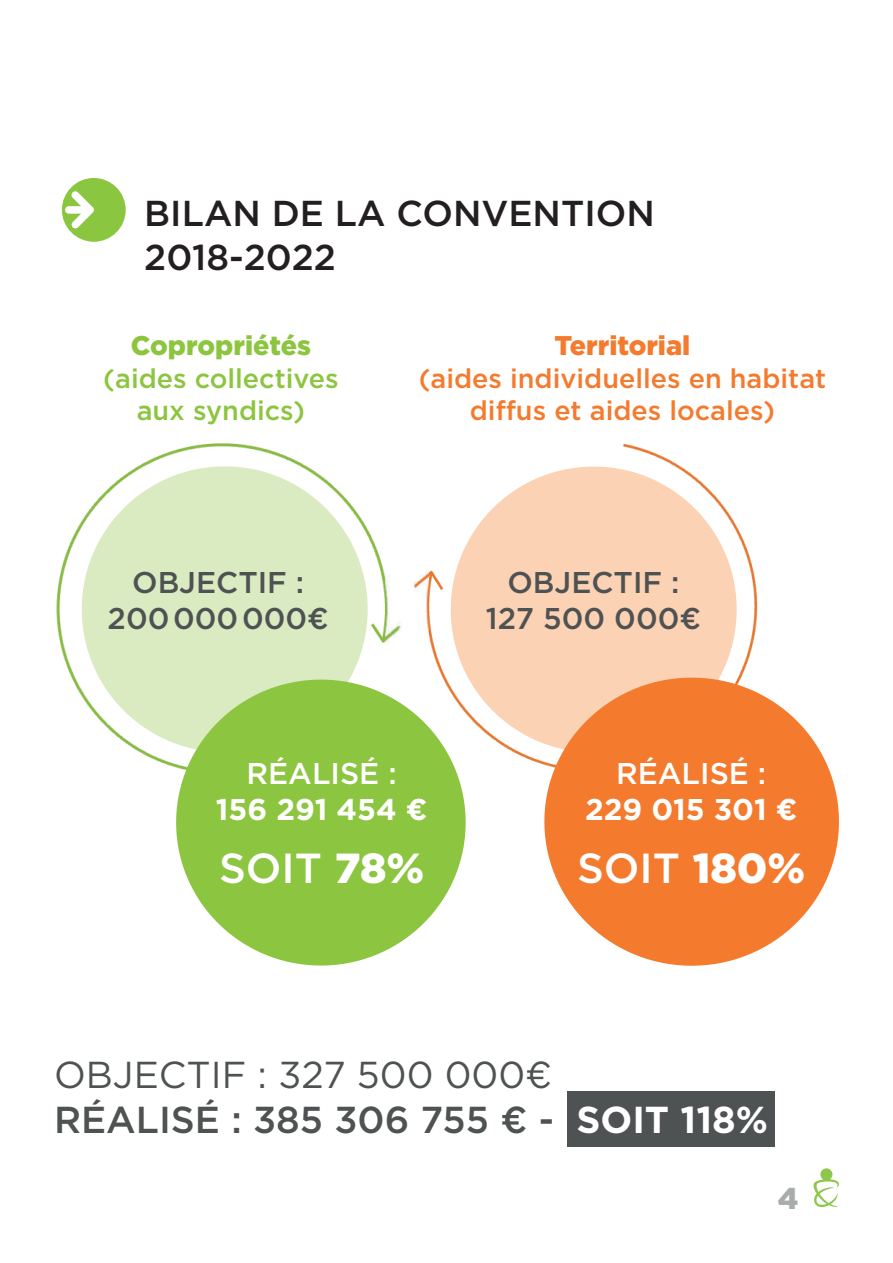
<style>
.page{position:relative;width:893px;height:1263px;background:#fff}
.page>*{position:absolute;margin:0;border:0;box-sizing:border-box;transform-origin:0 0}
.t1{font:500 42px "Gotham";color:#fff}
.t2{font:37.5px/45px "Gotham";color:#4f5252}
.t3{font:500 36px/43.2px "Gotham";color:#231f20}
.t4{font:500 30px/36px "Gotham";color:#4f5252;text-align:center}
.t5{font:700 30px "Gotham";color:#fff}
.t6{font:500 30px "Gotham";color:#fff}
.t7{font:900 30px "Gotham";color:#a8adac}
.t8{font:500 27px/32.4px "Gotham";color:#f47a2e;text-align:center}
.t9{font:500 27px/32.4px "Gotham";color:#8cc53f;text-align:center}
.t10{font:900 27px "Gotham";color:#8cc53f}
.t11{font:900 27px "Gotham";color:#f47a2e}
.s1{font-weight:900}
.s2{font-weight:500}
.s3{font-weight:700;color:#fff}
</style>
<div class="page">
<div style="left:568px;top:1092px;width:207px;height:55px;background:#4f5252"></div>
<svg style="left:813px;top:1168px;width:26px;height:39px"></svg>
<div style="left:62px;top:178px;width:64px;height:64px;background:#8bc640;border-radius:50%"></div>
<svg style="left:65px;top:191px;width:29px;height:37px"></svg>
<img style="left:428px;top:443px;width:330px;height:322px">
<img style="left:451px;top:466px;width:286px;height:286px">
<svg style="left:544px;top:678px;width:295px;height:288px;fill:#f47a2e"></svg>
<img style="left:56px;top:443px;width:329px;height:325px">
<img style="left:385px;top:571px;width:43px;height:73px">
<img style="left:82px;top:466px;width:286px;height:286px">
<svg style="left:176px;top:680px;width:290px;height:285px;fill:#8cc53f"></svg>
<h3 class="t3" style="left:144px;top:192px;width:512px">BILAN DE LA CONVENTION<br>2018-2022</h3>
<p class="t10" style="left:131px;top:334px;width:182px">Copropriétés</p>
<p class="t9" style="left:103px;top:362px;width:237px">(aides collectives aux syndics)</p>
<p class="t11" style="left:555px;top:334px;width:137px">Territorial</p>
<p class="t8" style="left:419px;top:362px;width:409px">(aides individuelles en habitat diffus et aides locales)</p>
<p class="t4" style="left:108px;top:565px;width:223px">OBJECTIF :<br>200 000 000€</p>
<p class="t4" style="left:486px;top:565px;width:217px">OBJECTIF :<br>127 500 000€</p>
<p class="t6" style="left:247px;top:757px;width:152px">RÉALISÉ :</p>
<p class="t5" style="left:216px;top:792px;width:213px">156 291 454 €</p>
<h1 class="t1" style="left:219px;top:845px;width:207px">SOIT <span class="s1">78%</span></h1>
<p class="t6" style="left:616px;top:757px;width:152px">RÉALISÉ :</p>
<p class="t5" style="left:585px;top:792px;width:214px">229 015 301 €</p>
<h1 class="t1" style="left:577px;top:845px;width:230px">SOIT <span class="s1">180%</span></h1>
<h2 class="t2" style="left:54px;top:1052px;width:715px">OBJECTIF : 327 500 000€<br><span class="s2">RÉALISÉ : 385 306 755 € -</span> <span class="s3">SOIT 118%</span></h2>
<p class="t7" style="left:778px;top:1185px;width:22px">4</p>
</div>
